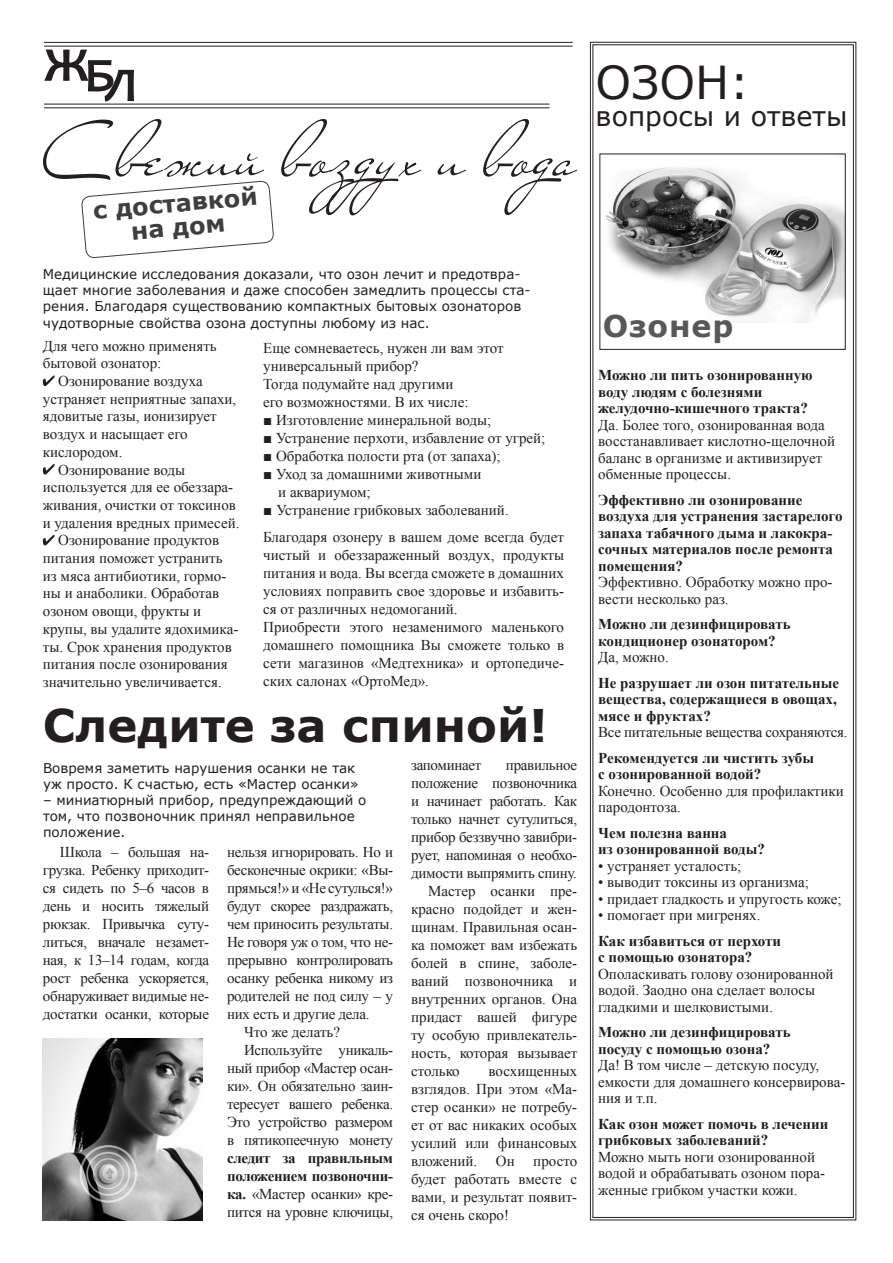
<style>
.page{position:relative;width:893px;height:1263px;background:#fff}
.page>*{position:absolute;margin:0;border:0;box-sizing:border-box;transform-origin:0 0}
.текст{font:45.45px "Verdana";color:#231f20}
.текст-2{font:700 45px "Verdana";color:#231f20}
.текст-3{font:700 30px "Verdana";letter-spacing:.03em;color:#57585a}
.текст-4{font:27px "Verdana";color:#231f20}
.текст-5{font:700 24px "Verdana";color:#3e3e3f}
.текст-6{font:15px/18px "Times New Roman";color:#231f20}
.текст-7{font:700 15px/16.5px "Times New Roman";color:#231f20}
.текст-8{font:15px "Times New Roman";letter-spacing:-.02em;color:#231f20}
.подзаголовок{font:13.5px/16.2px "Verdana";color:#231f20}
.s1{font-family:"Century Gothic"}
.s2{font-weight:700}
</style>
<div class="page">
<svg style="left:590px;top:42px;width:266px;height:1178px"></svg>
<svg style="left:44px;top:49px;width:90px;height:53px"></svg>
<hr style="left:44px;top:104px;width:506px;height:1px;background:#231f20">
<hr style="left:44px;top:107px;width:506px;height:1px;background:#231f20">
<hr style="left:44px;top:42px;width:529px;height:1px;background:#231f20">
<hr style="left:44px;top:46px;width:529px;height:1px;background:#231f20">
<img style="left:602px;top:156px;width:241px;height:166px">
<img style="left:43px;top:1038px;width:160px;height:182px">
<svg style="left:82px;top:215px;width:192px;height:43px"></svg>
<svg style="left:43px;top:119px;width:534px;height:96px"></svg>
<svg style="left:43px;top:375px;width:12px;height:11px"></svg>
<svg style="left:43px;top:464px;width:12px;height:11px"></svg>
<svg style="left:43px;top:535px;width:12px;height:10px"></svg>
<p class="текст" style="left:596px;top:51px;width:156px">ОЗОН:</p>
<p class="текст-4" style="left:596px;top:97px;width:253px">вопросы и ответы</p>
<p class="текст-5" style="left:92px;top:193px;width:166px;rotate:-5deg">с доставкой</p>
<p class="текст-5" style="left:130px;top:214px;width:96px;rotate:-5deg">на дом</p>
<p class="подзаголовок" style="left:43px;top:266px;width:489px">Медицинские исследования доказали, что озон лечит и предотвра&shy;щает многие заболевания и даже способен замедлить процессы ста&shy;рения. Благодаря существованию компактных бытовых озонаторов чудотворные свойства озона доступны любому из нас.</p>
<p class="текст-6" style="left:43px;top:336px;width:175px">Для чего можно применять бытовой озонатор:</p>
<p class="текст-6" style="left:43px;top:372px;width:195px;text-indent:15px">Озонирование воздуха устраняет неприятные запахи, ядовитые газы, ионизирует воздух и насыщает его</p>
<p class="текст-6" style="left:43px;top:443px;width:81px">кислородом.</p>
<p class="текст-6" style="left:58px;top:460px;width:128px">Озонирование воды</p>
<p class="текст-6" style="left:43px;top:478px;width:198px">используется для ее обеззара&shy;живания, очистки от токсинов и удаления вредных примесей.</p>
<p class="текст-6" style="left:43px;top:531px;width:197px;text-indent:15px">Озонирование продуктов питания поможет устранить из мяса антибиотики, гормо&shy;ны и анаболики. Обработав озоном овощи, фрукты и крупы, вы удалите ядохимика&shy;ты. Срок хранения продуктов питания после озонирования значительно увеличивается.</p>
<p class="текст-6" style="left:263px;top:527px;width:302px;text-align:justify">Благодаря озонеру в вашем доме всегда будет чистый и обеззараженный воздух, продукты питания и вода. Вы всегда сможете в домашних условиях поправить свое здоровье и избавить&shy;ся от различных недомоганий.</p>
<p class="текст-6" style="left:263px;top:339px;width:242px">Еще сомневаетесь, нужен ли вам этот</p>
<p class="текст-6" style="left:263px;top:357px;width:157px">универсальный прибор?</p>
<p class="текст-6" style="left:263px;top:375px;width:192px">Тогда подумайте над другими</p>
<p class="текст-6" style="left:263px;top:393px;width:207px">его возможностями. В их числе:</p>
<p class="текст-6" style="left:263px;top:411px;width:230px"><span class="s1">■</span> Изготовление минеральной воды;</p>
<p class="текст-6" style="left:263px;top:429px;width:284px"><span class="s1">■</span> Устранение перхоти, избавление от угрей;</p>
<p class="текст-6" style="left:263px;top:447px;width:239px"><span class="s1">■</span> Обработка полости рта (от запаха);</p>
<p class="текст-6" style="left:263px;top:465px;width:220px"><span class="s1">■</span> Уход за домашними животными</p>
<p class="текст-6" style="left:278px;top:483px;width:94px">и аквариумом;</p>
<p class="текст-6" style="left:263px;top:501px;width:247px"><span class="s1">■</span> Устранение грибковых заболеваний.</p>
<p class="текст-6" style="left:263px;top:617px;width:302px;text-align:justify">Приобрести этого незаменимого маленького домашнего помощника Вы сможете только в сети магазинов «Медтехника» и ортопедиче&shy;ских салонах «ОртоМед».</p>
<p class="текст-2" style="left:43px;top:693px;width:506px">Следите за спиной!</p>
<p class="подзаголовок" style="left:43px;top:759px;width:317px">Вовремя заметить нарушения осанки не так уж просто. К счастью, есть «Мастер осанки»</p>
<p class="подзаголовок" style="left:43px;top:792px;width:325px">– миниатюрный прибор, предупреждающий о том, что позвоночник принял неправильное положение.</p>
<p class="текст-6" style="left:411px;top:755px;width:168px;text-align:justify;text-indent:95px">правильное положение позвоночника и начинает работать. Как только начнет сутулиться, прибор беззвучно завибри&shy;рует, напоминая о необхо&shy;димости выпрямить спину.</p>
<p class="текст-6" style="left:411px;top:881px;width:168px;text-align:justify;text-indent:17px">Мастер осанки пре&shy;красно подойдет и жен&shy;щинам. Правильная осан&shy;ка поможет вам избежать болей в спине, заболе&shy;ваний позвоночника и внутренних органов. Она придаст вашей фигуре ту особую привлекатель&shy;ность, которая вызывает столько</p>
<p class="текст-8" style="left:411px;top:754px;width:72px">запоминает</p>
<p class="текст-6" style="left:43px;top:842px;width:168px;text-align:justify;text-indent:17px">Школа – большая на&shy;грузка. Ребенку приходит&shy;ся сидеть по 5–6 часов в день и носить тяжелый рюкзак. Привычка суту&shy;литься, вначале незамет&shy;ная, к 13–14 годам, когда рост ребенка ускоряется, обнаруживает видимые не&shy;достатки осанки, которые</p>
<p class="текст-6" style="left:227px;top:842px;width:168px;text-align:justify">нельзя игнорировать. Но и бесконечные окрики: «Вы&shy;прямься!» и «Не сутулься!» будут скорее раздражать, чем приносить результаты.<br>Не говоря уж о том, что не&shy;прерывно контролировать осанку ребенка никому из родителей не под силу – у них есть и другие дела.</p>
<p class="текст-6" style="left:244px;top:1022px;width:98px">Что же делать?</p>
<p class="текст-6" style="left:227px;top:1040px;width:168px;text-align:justify;text-indent:17px">Используйте уникаль&shy;ный прибор «Мастер осан&shy;ки». Он обязательно заин&shy;тересует вашего ребенка.<br>Это устройство размером в пятикопеечную монету <span class="s2">следит за правильным положением позвоночни&shy;ка.</span> «Мастер осанки» кре&shy;пится на уровне ключицы,</p>
<p class="текст-6" style="left:411px;top:1061px;width:168px;text-align:justify;text-indent:77px">восхищенных взглядов. При этом «Ма&shy;стер осанки» не потребу&shy;ет от вас никаких особых усилий или финансовых вложений. Он просто будет работать вместе с вами, и результат появит&shy;ся очень скоро!</p>
<p class="текст-3" style="left:603px;top:305px;width:132px">Озонер</p>
<p class="текст-7" style="left:598px;top:366px;width:216px">Можно ли пить озонированную</p>
<p class="текст-7" style="left:598px;top:383px;width:166px">воду людям с болезнями</p>
<p class="текст-7" style="left:598px;top:399px;width:211px">желудочно-кишечного тракта?</p>
<p class="текст-6" style="left:598px;top:416px;width:238px;line-height:16.5px">Да. Более того, озонированная вода восстанавливает кислотно-щелочной баланс в организме и активизирует обменные процессы.</p>
<p class="текст-7" style="left:598px;top:491px;width:206px">Эффективно ли озонирование</p>
<p class="текст-7" style="left:598px;top:507px;width:246px">воздуха для устранения застарелого запаха табачного дыма и лакокра&shy;сочных материалов после ремонта помещения?</p>
<p class="текст-6" style="left:598px;top:574px;width:236px;line-height:16.5px">Эффективно. Обработку можно про&shy;вести несколько раз.</p>
<p class="текст-7" style="left:598px;top:615px;width:194px">Можно ли дезинфицировать</p>
<p class="текст-7" style="left:598px;top:632px;width:179px">кондиционер озонатором?</p>
<p class="текст-6" style="left:598px;top:648px;width:72px">Да, можно.</p>
<p class="текст-7" style="left:598px;top:674px;width:243px">Не разрушает ли озон питательные вещества, содержащиеся в овощах, мясе и фруктах?</p>
<p class="текст-8" style="left:598px;top:722px;width:251px">Все питательные вещества сохраняются.</p>
<p class="текст-7" style="left:598px;top:749px;width:218px">Рекомендуется ли чистить зубы</p>
<p class="текст-7" style="left:598px;top:765px;width:165px">с озонированной водой?</p>
<p class="текст-6" style="left:598px;top:782px;width:247px;line-height:16.5px">Конечно. Особенно для профилактики пародонтоза.</p>
<p class="текст-7" style="left:598px;top:824px;width:130px">Чем полезна ванна</p>
<p class="текст-7" style="left:598px;top:840px;width:168px">из озонированной воды?</p>
<p class="текст-6" style="left:598px;top:856px;width:145px">• устраняет усталость;</p>
<p class="текст-6" style="left:598px;top:873px;width:212px">• выводит токсины из организма;</p>
<p class="текст-6" style="left:598px;top:889px;width:245px">• придает гладкость и упругость коже;</p>
<p class="текст-6" style="left:598px;top:906px;width:164px">• помогает при мигренях.</p>
<p class="текст-7" style="left:598px;top:932px;width:185px">Как избавиться от перхоти</p>
<p class="текст-7" style="left:598px;top:948px;width:156px">с помощью озонатора?</p>
<p class="текст-6" style="left:598px;top:965px;width:237px;line-height:16.5px">Ополаскивать голову озонированной водой. Заодно она сделает волосы гладкими и шелковистыми.</p>
<p class="текст-7" style="left:598px;top:1023px;width:194px">Можно ли дезинфицировать</p>
<p class="текст-7" style="left:598px;top:1040px;width:174px">посуду с помощью озона?</p>
<p class="текст-6" style="left:598px;top:1057px;width:249px;line-height:16.5px">Да! В том числе – детскую посуду, емкости для домашнего консервирова&shy;ния и т.п.</p>
<p class="текст-7" style="left:598px;top:1115px;width:232px">Как озон может помочь в лечении грибковых заболеваний?</p>
<p class="текст-6" style="left:598px;top:1148px;width:228px;line-height:16.5px">Можно мыть ноги озонированной водой и обрабатывать озоном пора&shy;женные грибком участки кожи.</p>
</div>
